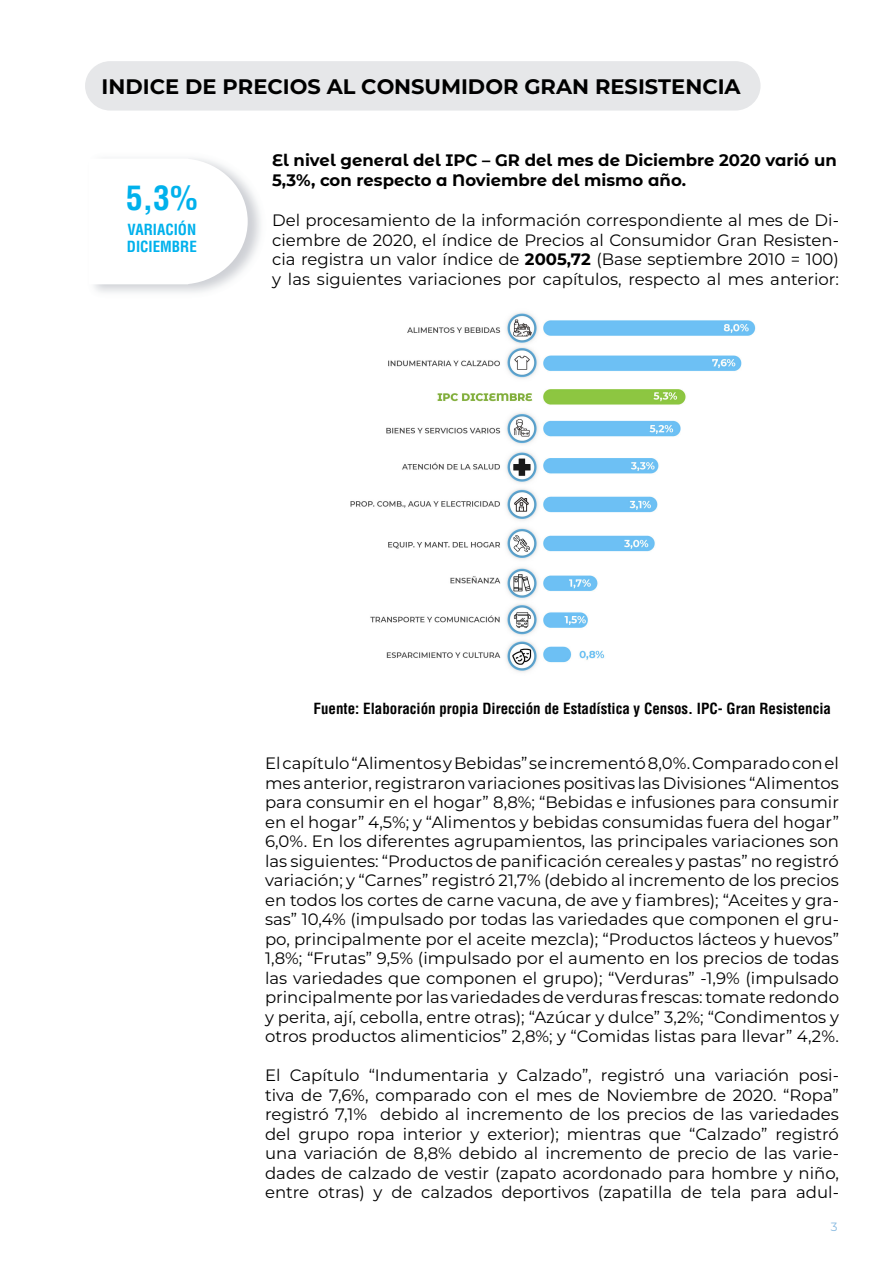
<style>
.page{position:relative;width:893px;height:1263px;background:#fff}
.page>*{position:absolute;margin:0;border:0;box-sizing:border-box;transform-origin:0 0}
.t1{font:61.2px "Myriad Pro";color:#00aeef}
.PARRAFO{font:700 condensed 33px "Helvetica LT Std";color:#00b1ec}
.t2{font:31.95px "Myriad Pro";color:#00aeef}
.t3{font:700 21px "Montserrat";color:#000}
.PARRAFO-2{font:16.5px/19.5px "Montserrat";color:#000;text-align:justify}
.t4{font:700 16.5px/19.8px "Montserrat Alternates";color:#000}
.t5{font:condensed 16.5px "Helvetica Neue Condensed";color:#00aeef}
.t6{font:700 condensed 15px "Helvetica LT Std";color:#000}
.PARRAFO-3{font:700 condensed 15px "Helvetica LT Std";color:#00b1ec}
.t7{font:12px "Montserrat";color:#86b9e0}
.s1{font-weight:700}
</style>
<div class="page">
<div style="left:85px;top:61px;width:675px;height:50px;background:#e6e7e9"></div>
<svg style="left:189px;top:159px;width:59px;height:125px"></svg>
<div style="left:99px;top:181px;width:117px;height:87px;background:#fff"></div>
<img style="left:350px;top:312px;width:406px;height:360px">
<p class="t3" style="left:102px;top:71px;width:640px">INDICE DE PRECIOS AL CONSUMIDOR GRAN RESISTENCIA</p>
<p class="PARRAFO" style="left:126px;top:177px;width:73px">5,3%</p>
<p class="PARRAFO-3" style="left:128px;top:220px;width:70px">VARIACIÓN</p>
<p class="PARRAFO-3" style="left:127px;top:237px;width:72px">DICIEMBRE</p>
<h1 class="t1" style="left:112px;top:174px;width:71px">1,9</h1>
<p class="t5" style="left:108px;top:244px;width:108px">VARIACIÓN MAYO</p>
<h3 class="t2" style="left:186px;top:200px;width:27px">%</h3>
<p class="t4" style="left:272px;top:149px;width:566px">El nivel general del IPC – GR del mes de Diciembre 2020 varió un<br>5,3%, con respecto a Noviembre del mismo año.</p>
<p class="PARRAFO-2" style="left:272px;top:210px;width:568px">Del procesamiento de la información correspondiente al mes de Di&shy;ciembre de 2020, el índice de Precios al Consumidor Gran Resisten&shy;cia registra un valor índice de <span class="s1">2005,72</span> (Base septiembre 2010 = 100) y las siguientes variaciones por capítulos, respecto al mes anterior:</p>
<p class="t6" style="left:314px;top:699px;width:519px">Fuente: Elaboración propia Dirección de Estadística y Censos. IPC- Gran Resistencia</p>
<p class="PARRAFO-2" style="left:265px;top:753px;width:575px">El capítulo “Alimentos y Bebidas” se incrementó 8,0%. Comparado con el mes anterior, registraron variaciones positivas las Divisiones “Alimentos para consumir en el hogar” 8,8%; “Bebidas e infusiones para consumir en el hogar” 4,5%; y “Alimentos y bebidas consumidas fuera del hogar” 6,0%. En los diferentes agrupamientos, las principales variaciones son las siguientes: “Productos de panificación cereales y pastas” no registró variación; y “Carnes” registró 21,7% (debido al incremento de los precios en todos los cortes de carne vacuna, de ave y fiambres); “Aceites y gra&shy;sas” 10,4% (impulsado por todas las variedades que componen el gru&shy;po, principalmente por el aceite mezcla); “Productos lácteos y huevos” 1,8%; “Frutas” 9,5% (impulsado por el aumento en los precios de todas las variedades que componen el grupo); “Verduras” -1,9% (impulsado principalmente por las variedades de verduras frescas: tomate redondo y perita, ají, cebolla, entre otras); “Azúcar y dulce” 3,2%; “Condimentos y otros productos alimenticios” 2,8%; y “Comidas listas para llevar” 4,2%.</p>
<p class="PARRAFO-2" style="left:265px;top:1065px;width:575px">El Capítulo “Indumentaria y Calzado”, registró una variación posi&shy;tiva de 7,6%, comparado con el mes de Noviembre de 2020. “Ropa” registró 7,1% debido al incremento de los precios de las variedades del grupo ropa interior y exterior); mientras que “Calzado” registró una variación de 8,8% debido al incremento de precio de las varie&shy;dades de calzado de vestir (zapato acordonado para hombre y niño, entre otras) y de calzados deportivos (zapatilla de tela para adul-</p>
<p class="t7" style="left:831px;top:1219px;width:8px">3</p>
</div>
